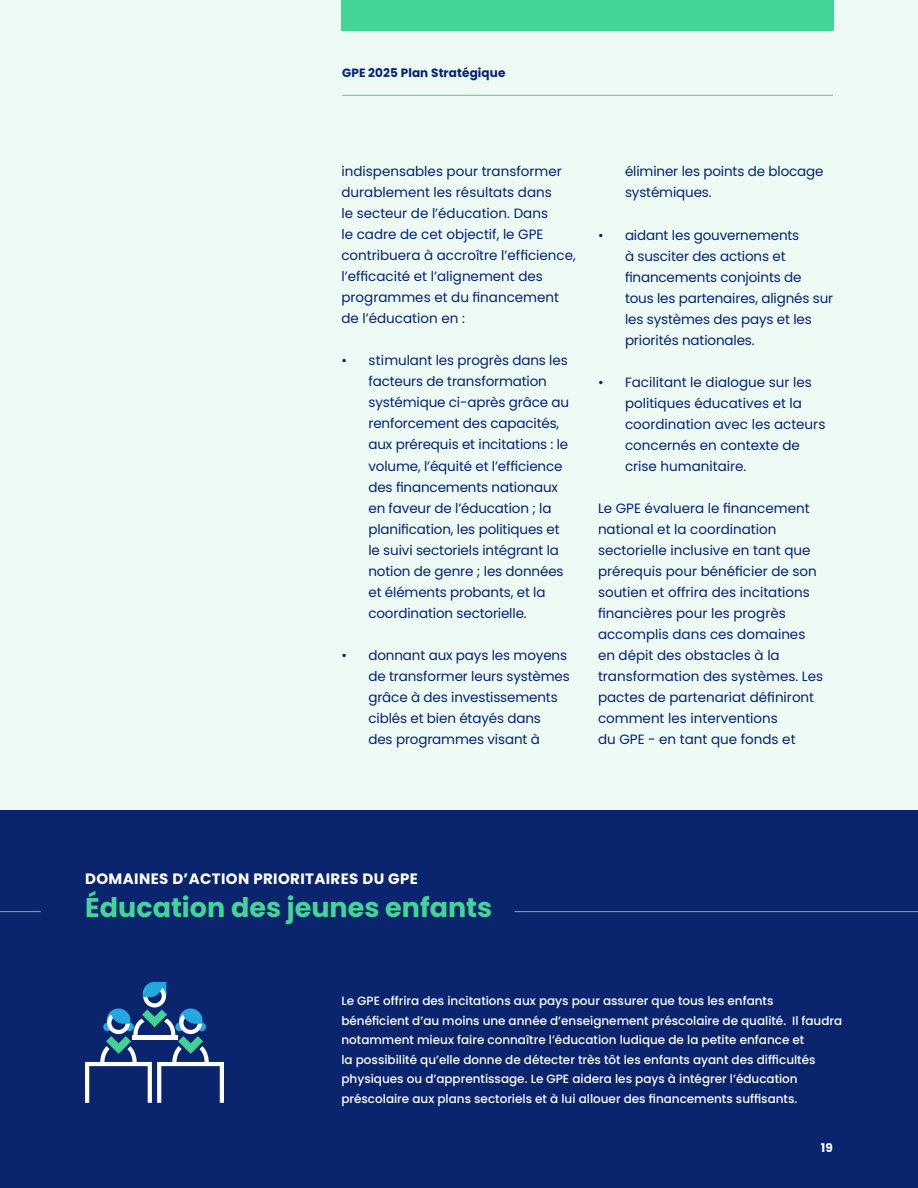
<style>
.page{position:relative;width:918px;height:1188px;background:#eefbf5}
.page>*{position:absolute;margin:0;border:0;box-sizing:border-box;transform-origin:0 0}
.t1{font:700 27px "Poppins";color:#43d596}
.t2{font:700 15px "Poppins";letter-spacing:.025em;color:#fff}
.t3{font:13.5px/21px "Poppins";color:#052173}
.t4{font:500 12px/19.5px "Poppins";color:#fff}
.t5{font:700 12px "Poppins";letter-spacing:.01em;color:#052173}
.t6{font:700 12px "Poppins";color:#fff}
</style>
<div class="page">
<div style="left:342px;top:0;width:491px;height:30px;background:#43d596"></div>
<hr style="left:342px;top:95px;width:491px;height:1px;background:#43d596">
<div style="left:0;top:810px;width:918px;height:378px;background:#0a246d"></div>
<svg style="left:85px;top:982px;width:139px;height:121px"></svg>
<hr style="left:0;top:911px;width:41px;height:1px;background:#43d596">
<hr style="left:514px;top:911px;width:404px;height:1px;background:#43d596">
<p class="t5" style="left:342px;top:66px;width:165px">GPE 2025 Plan Stratégique</p>
<p class="t3" style="left:341px;top:161px;width:236px">indispensables pour transformer durablement les résultats dans<br>le secteur de l’éducation. Dans<br>le cadre de cet objectif, le GPE contribuera à accroître l’efficience, l’efficacité et l’alignement des programmes et du financement de l’éducation en :</p>
<p class="t3" style="left:368px;top:350px;width:202px;text-indent:-27px">• stimulant les progrès dans les facteurs de transformation systémique ci-après grâce au renforcement des capacités, aux prérequis et incitations : le volume, l’équité et l’efficience des financements nationaux en faveur de l’éducation ; la planification, les politiques et le suivi sectoriels intégrant la notion de genre ; les données et éléments probants, et la coordination sectorielle.</p>
<p class="t3" style="left:368px;top:645px;width:203px;text-indent:-27px">• donnant aux pays les moyens de transformer leurs systèmes grâce à des investissements ciblés et bien étayés dans<br>des programmes visant à</p>
<p class="t3" style="left:625px;top:161px;width:200px">éliminer les points de blocage systémiques.</p>
<p class="t3" style="left:625px;top:224px;width:210px;text-indent:-27px">• aidant les gouvernements<br>à susciter des actions et financements conjoints de tous les partenaires, alignés sur les systèmes des pays et les priorités nationales.</p>
<p class="t3" style="left:625px;top:372px;width:202px;text-indent:-27px">• Facilitant le dialogue sur les politiques éducatives et la coordination avec les acteurs concernés en contexte de crise humanitaire.</p>
<p class="t3" style="left:598px;top:498px;width:227px">Le GPE évaluera le financement national et la coordination sectorielle inclusive en tant que prérequis pour bénéficier de son soutien et offrira des incitations financières pour les progrès accomplis dans ces domaines en dépit des obstacles à la transformation des systèmes. Les pactes de partenariat définiront comment les interventions<br>du GPE - en tant que fonds et</p>
<p class="t2" style="left:85px;top:870px;width:334px">DOMAINES D’ACTION PRIORITAIRES DU GPE</p>
<h1 class="t1" style="left:85px;top:892px;width:409px">Éducation des jeunes enfants</h1>
<p class="t4" style="left:341px;top:991px;width:502px">Le GPE offrira des incitations aux pays pour assurer que tous les enfants bénéficient d’au moins une année d’enseignement préscolaire de qualité. Il faudra notamment mieux faire connaître l’éducation ludique de la petite enfance et<br>la possibilité qu’elle donne de détecter très tôt les enfants ayant des difficultés physiques ou d’apprentissage. Le GPE aidera les pays à intégrer l’éducation préscolaire aux plans sectoriels et à lui allouer des financements suffisants.</p>
<p class="t6" style="left:821px;top:1141px;width:14px">19</p>
</div>
